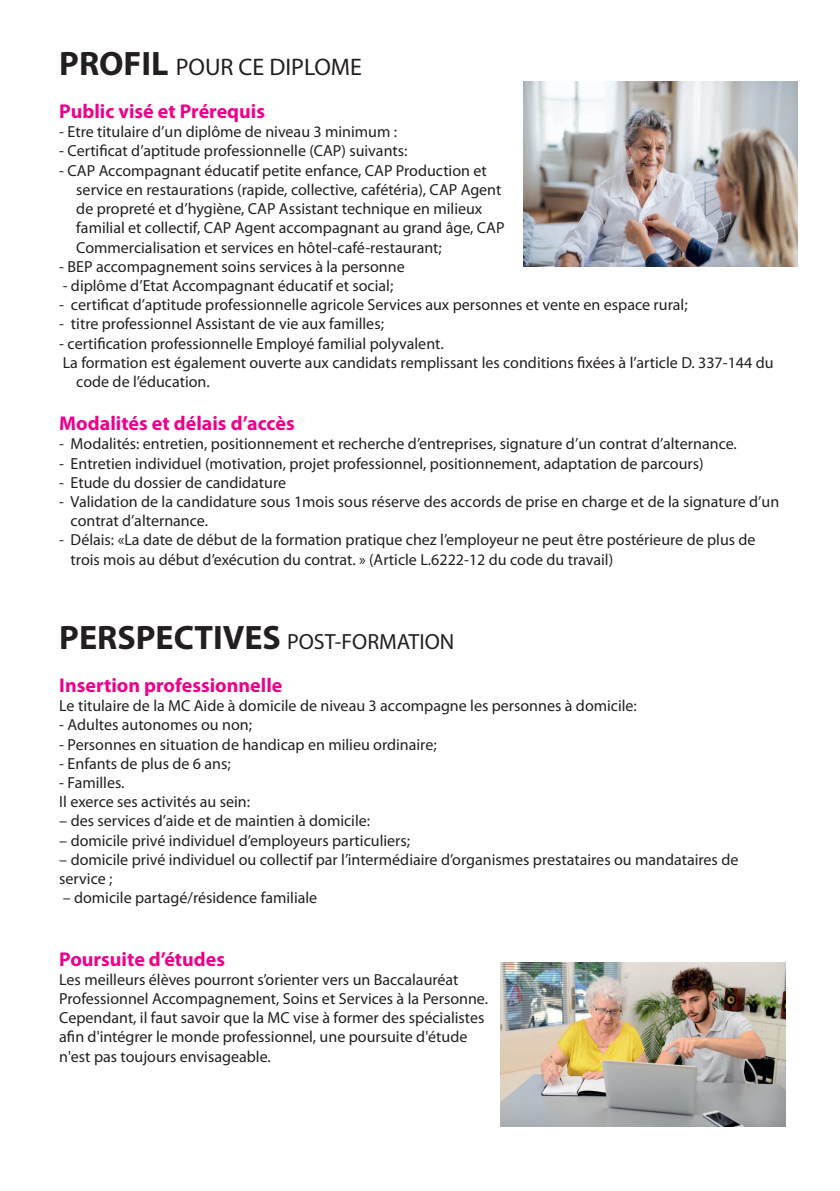
<style>
.page{position:relative;width:840px;height:1191px;background:#fff}
.page>*{position:absolute;margin:0;border:0;box-sizing:border-box;transform-origin:0 0}
.t1{font:24px "Myriad Pro";color:#231f20}
.t2{font:22px "Myriad Pro";color:#231f20}
.t3{font:700 20px "Myriad Pro";color:#ed028c}
.t4{font:16px/19.2px "Myriad Pro";color:#231f20}
.s1{font-weight:700;font-size:34px}
</style>
<div class="page">
<img style="left:500px;top:962px;width:285px;height:164px">
<img style="left:523px;top:82px;width:274px;height:184px">
<h1 class="t1" style="left:59px;top:52px;width:304px"><span class="s1">PROFIL</span> POUR CE DIPLOME</h1>
<p class="t3" style="left:59px;top:98px;width:207px">Public visé et Prérequis</p>
<p class="t4" style="left:59px;top:122px;width:339px">- Etre titulaire d’un diplôme de niveau 3 minimum :</p>
<p class="t4" style="left:59px;top:141px;width:349px">- Certificat d’aptitude professionnelle (CAP) suivants:</p>
<p class="t4" style="left:76px;top:160px;width:429px;text-indent:-17px">- CAP Accompagnant éducatif petite enfance, CAP Production et service en restaurations (rapide, collective, cafétéria), CAP Agent de propreté et d’hygiène, CAP Assistant technique en milieux familial et collectif, CAP Agent accompagnant au grand âge, CAP Commercialisation et services en hôtel-café-restaurant;</p>
<p class="t4" style="left:59px;top:256px;width:347px">- BEP accompagnement soins services à la personne</p>
<p class="t4" style="left:63px;top:276px;width:332px">- diplôme d’Etat Accompagnant éducatif et social;</p>
<p class="t4" style="left:59px;top:295px;width:629px">- certificat d’aptitude professionnelle agricole Services aux personnes et vente en espace rural;</p>
<p class="t4" style="left:59px;top:314px;width:326px">- titre professionnel Assistant de vie aux familles;</p>
<p class="t4" style="left:59px;top:333px;width:386px">- certification professionnelle Employé familial polyvalent.</p>
<p class="t4" style="left:63px;top:352px;width:712px">La formation est également ouverte aux candidats remplissant les conditions fixées à l’article D. 337-144 du</p>
<p class="t4" style="left:76px;top:372px;width:135px">code de l’éducation.</p>
<p class="t3" style="left:59px;top:410px;width:237px">Modalités et délais d’accès</p>
<p class="t4" style="left:59px;top:434px;width:678px">- Modalités: entretien, positionnement et recherche d’entreprises, signature d’un contrat d’alternance.</p>
<p class="t4" style="left:59px;top:453px;width:645px">- Entretien individuel (motivation, projet professionnel, positionnement, adaptation de parcours)</p>
<p class="t4" style="left:59px;top:472px;width:228px">- Etude du dossier de candidature</p>
<p class="t4" style="left:71px;top:492px;width:709px;text-indent:-11px">- Validation de la candidature sous 1mois sous réserve des accords de prise en charge et de la signature d’un contrat d’alternance.</p>
<p class="t4" style="left:71px;top:530px;width:686px;text-indent:-11px">- Délais: «La date de début de la formation pratique chez l’employeur ne peut être postérieure de plus de trois mois au début d’exécution du contrat. » (Article L.6222-12 du code du travail)</p>
<h2 class="t2" style="left:59px;top:627px;width:396px"><span class="s1">PERSPECTIVES</span> POST-FORMATION</h2>
<p class="t3" style="left:59px;top:672px;width:224px">Insertion professionnelle</p>
<p class="t4" style="left:59px;top:696px;width:579px">Le titulaire de la MC Aide à domicile de niveau 3 accompagne les personnes à domicile:</p>
<p class="t4" style="left:59px;top:715px;width:194px">- Adultes autonomes ou non;</p>
<p class="t4" style="left:59px;top:734px;width:379px">- Personnes en situation de handicap en milieu ordinaire;</p>
<p class="t4" style="left:59px;top:753px;width:173px">- Enfants de plus de 6 ans;</p>
<p class="t4" style="left:59px;top:772px;width:192px">- Familles.<br>Il exerce ses activités au sein:</p>
<p class="t4" style="left:59px;top:811px;width:312px">– des services d’aide et de maintien à domicile:</p>
<p class="t4" style="left:59px;top:830px;width:352px">– domicile privé individuel d’employeurs particuliers;</p>
<p class="t4" style="left:59px;top:849px;width:680px">– domicile privé individuel ou collectif par l’intermédiaire d’organismes prestataires ou mandataires de service ;</p>
<p class="t4" style="left:63px;top:888px;width:256px">– domicile partagé/résidence familiale</p>
<p class="t3" style="left:59px;top:945px;width:167px">Poursuite d’études</p>
<p class="t4" style="left:59px;top:969px;width:430px">Les meilleurs élèves pourront s’orienter vers un Baccalauréat Professionnel Accompagnement, Soins et Services à la Personne.<br>Cependant, il faut savoir que la MC vise à former des spécialistes afin d'intégrer le monde professionnel, une poursuite d'étude n'est pas toujours envisageable.</p>
</div>
